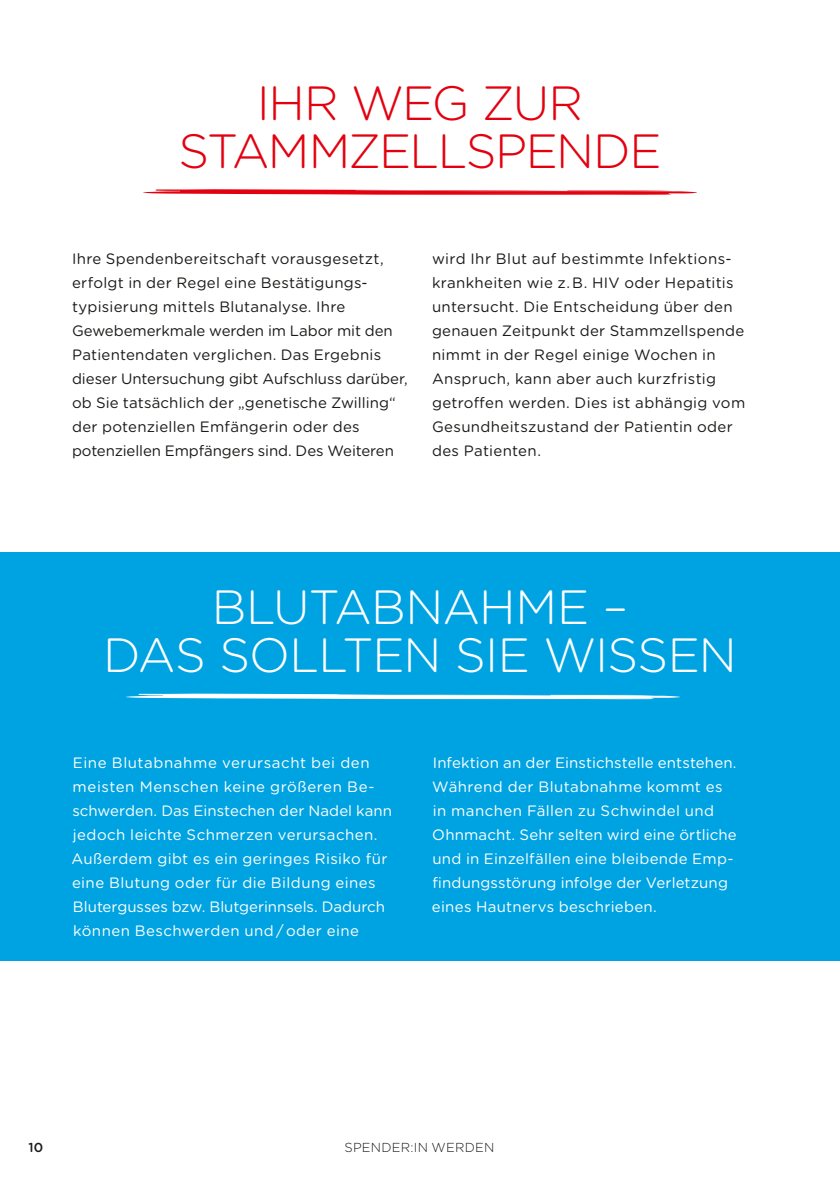
<style>
.page{position:relative;width:840px;height:1191px;background:#fff}
.page>*{position:absolute;margin:0;border:0;box-sizing:border-box;transform-origin:0 0}
.t1{font:300 48px/48px "Gotham Rounded";letter-spacing:-.02em;color:#fff;text-align:center}
.t2{font:300 48px/48px "Gotham Rounded";letter-spacing:-.035em;color:#e3000f;text-align:center}
.t3{font:15px/24px "Gotham Rounded";letter-spacing:.015em;color:#1a1a18}
.t4{font:15px/24px "Gotham Rounded";letter-spacing:.02em;color:#fff}
.t5{font:300 13px "Gotham Rounded";letter-spacing:.02em;color:#1a1a18}
.t6{font:500 13px "Gotham Rounded";color:#1a1a18}
</style>
<div class="page">
<svg style="left:143px;top:189px;width:554px;height:6px"></svg>
<div style="left:0;top:552px;width:839px;height:408px;background:#00a3e2"></div>
<svg style="left:126px;top:693px;width:554px;height:6px"></svg>
<h1 class="t2" style="left:178px;top:77px;width:484px">IHR WEG ZUR<br>STAMMZELLSPENDE</h1>
<p class="t3" style="left:72px;top:246px;width:337px">Ihre Spendenbereitschaft vorausgesetzt, erfolgt in der Regel eine Bestätigungs&shy;typisierung mittels Blutanalyse. Ihre Gewebemerkmale werden im Labor mit den Patientendaten verglichen. Das Ergebnis dieser Untersuchung gibt Aufschluss darüber, ob Sie tatsächlich der „genetische Zwilling“ der potenziellen Emfängerin oder des potenziellen Empfängers sind. Des Weiteren</p>
<p class="t3" style="left:432px;top:246px;width:314px">wird Ihr Blut auf bestimmte Infektions&shy;krankheiten wie z. B. HIV oder Hepatitis untersucht. Die Entscheidung über den genauen Zeitpunkt der Stammzellspende nimmt in der Regel einige Wochen in Anspruch, kann aber auch kurzfristig getroffen werden. Dies ist abhängig vom Gesundheitszustand der Patientin oder des Patienten.</p>
<h1 class="t1" style="left:103px;top:581px;width:634px">BLUTABNAHME –<br>DAS SOLLTEN SIE WISSEN</h1>
<p class="t4" style="left:71px;top:750px;width:322px">Eine Blutabnahme verursacht bei den meisten Menschen keine größeren Be&shy;schwerden. Das Einstechen der Nadel kann jedoch leichte Schmerzen verursachen.<br>Außerdem gibt es ein geringes Risiko für eine Blutung oder für die Bildung eines Blutergusses bzw. Blutgerinnsels. Dadurch können Beschwerden und / oder eine</p>
<p class="t4" style="left:431px;top:750px;width:306px">Infektion an der Einstichstelle entstehen.<br>Während der Blutabnahme kommt es in manchen Fällen zu Schwindel und Ohnmacht. Sehr selten wird eine örtliche und in Einzelfällen eine bleibende Emp&shy;findungsstörung infolge der Verletzung eines Hautnervs beschrieben.</p>
<p class="t6" style="left:29px;top:1138px;width:16px">10</p>
<p class="t5" style="left:344px;top:1139px;width:151px">SPENDER:IN WERDEN</p>
</div>
